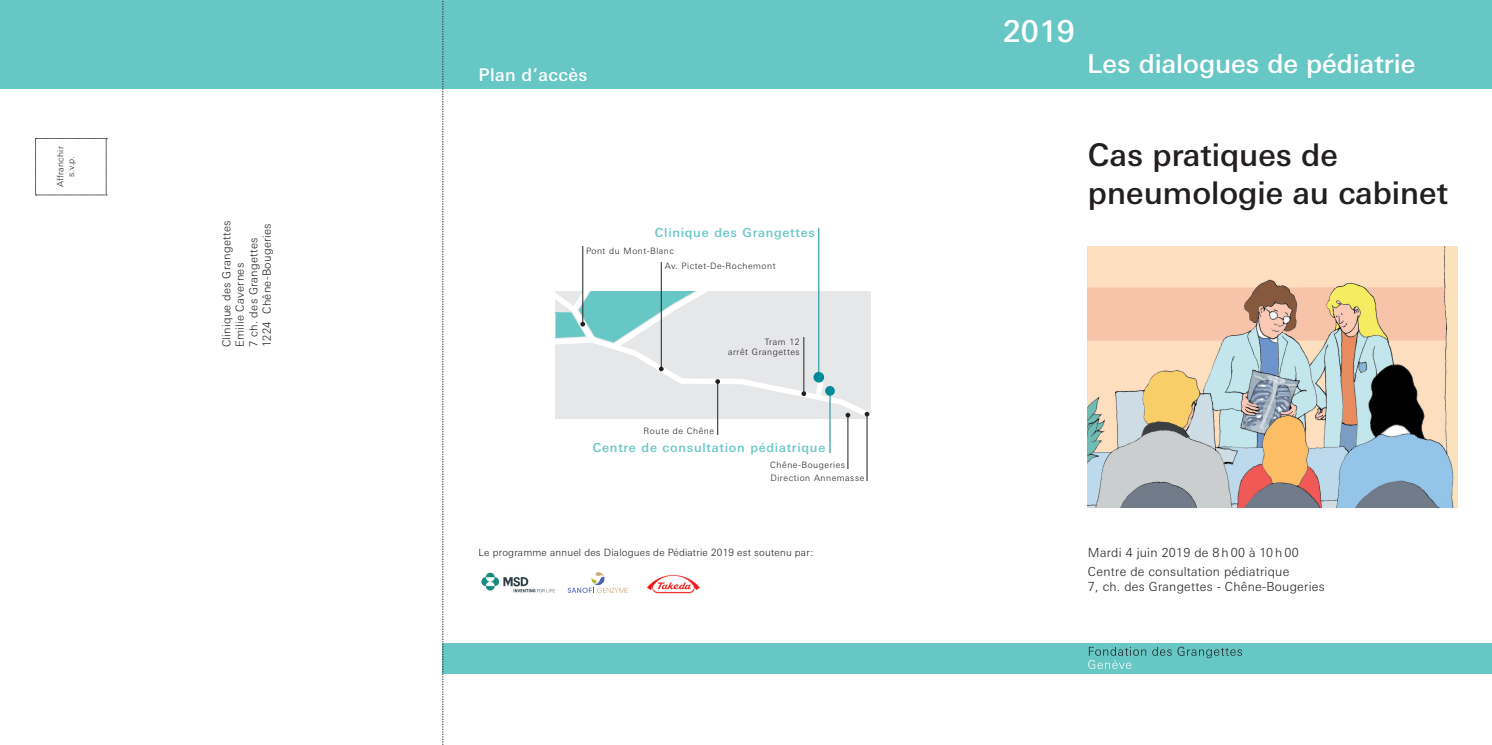
<style>
.page{position:relative;width:1492px;height:745px;background:#fff}
.page>*{position:absolute;margin:0;border:0;box-sizing:border-box;transform-origin:0 0}
.t1{font:500 31.25px/37.5px "Linotype Univers Basic";color:#231f20}
.t2{font:500 30px "Linotype Univers Basic";color:#fff}
.t3{font:500 26.25px "Linotype Univers Basic";color:#fff}
.t4{font:500 17.5px "Linotype Univers Basic";letter-spacing:.02em;color:#fff}
.t5{font:300 12.5px/18.8px "Linotype Univers Basic";letter-spacing:.02em;color:#231f20}
.t6{font:500 12.5px "Linotype Univers Basic";letter-spacing:.06em;color:#66c7c5}
.t7{font:300 11.25px/13.5px "Linotype Univers Basic";letter-spacing:.025em;color:#231f20}
.t8{font:300 10px "Linotype Univers Basic";letter-spacing:.02em;color:#231f20}
.t9{font:300 8.75px/15px "Linotype Univers Basic";letter-spacing:.06em;color:#231f20}
.t10{font:300 8.75px/10.5px "Linotype Univers Basic";letter-spacing:.025em;color:#231f20;text-align:center}
</style>
<div class="page">
<div style="left:0;top:0;width:967px;height:89px;background:#66c7c5"></div>
<div style="left:443px;top:642px;width:1049px;height:31px;background:#66c7c5"></div>
<svg style="left:1152px;top:646px;width:90px;height:11px"></svg>
<svg style="left:1088px;top:646px;width:58px;height:22px"></svg>
<div style="left:967px;top:0;width:525px;height:89px;background:#66c7c5"></div>
<img style="left:1088px;top:246px;width:369px;height:261px">
<svg style="left:443px;top:1px;width:1px;height:743px"></svg>
<svg style="left:35px;top:138px;width:72px;height:58px"></svg>
<hr style="left:582px;top:246px;width:1px;height:78px;background:#231f20">
<hr style="left:661px;top:263px;width:1px;height:105px;background:#231f20">
<hr style="left:717px;top:381px;width:1px;height:53px;background:#231f20">
<hr style="left:867px;top:414px;width:1px;height:66px;background:#231f20">
<hr style="left:818px;top:228px;width:1px;height:148px;background:#008b99">
<hr style="left:830px;top:391px;width:1px;height:61px;background:#008b99">
<hr style="left:848px;top:415px;width:1px;height:53px;background:#231f20">
<svg style="left:556px;top:291px;width:315px;height:128px;background:#d8e3e4"></svg>
<img style="left:647px;top:575px;width:53px;height:19px">
<svg style="left:568px;top:572px;width:60px;height:20px"></svg>
<img style="left:481px;top:572px;width:74px;height:21px">
<p class="t10" style="left:55px;top:187px;width:42px;rotate:-90deg">Affranchir s.v.p.</p>
<p class="t7" style="left:220px;top:347px;width:128px;rotate:-90deg">Clinique des Grangettes<br>Emilie Cavernes<br>7 ch. des Grangettes<br>1224 Chêne-Bougeries</p>
<h3 class="t4" style="left:478px;top:64px;width:111px">Plan d’accès</h3>
<h3 class="t6" style="left:655px;top:225px;width:162px">Clinique des Grangettes</h3>
<p class="t9" style="left:665px;top:243px;width:112px;text-indent:-79px">Pont du Mont-Blanc<br>Av. Pictet-De-Rochemont</p>
<p class="t9" style="left:728px;top:337px;width:73px;line-height:10px;text-align:right">Tram 12<br>arrêt Grangettes</p>
<p class="t9" style="left:644px;top:423px;width:72px">Route de Chêne</p>
<h3 class="t6" style="left:593px;top:439px;width:234px">Centre de consultation pédiatrique</h3>
<p class="t9" style="left:770px;top:457px;width:76px">Chêne-Bougeries</p>
<p class="t9" style="left:770px;top:470px;width:95px">Direction Annemasse</p>
<p class="t8" style="left:478px;top:546px;width:336px">Le programme annuel des Dialogues de Pédiatrie 2019 est soutenu par:</p>
<h2 class="t2" style="left:1003px;top:14px;width:74px">2019</h2>
<h3 class="t3" style="left:1087px;top:49px;width:330px">Les dialogues de pédiatrie</h3>
<h1 class="t1" style="left:1088px;top:136px;width:362px">Cas pratiques de pneumologie au cabinet</h1>
<h3 class="t5" style="left:1088px;top:542px;width:212px">Mardi 4 juin 2019 de 8 h 00 à 10 h 00<br>Centre de consultation pédiatrique</h3>
<h3 class="t5" style="left:1088px;top:576px;width:238px">7, ch. des Grangettes - Chêne-Bougeries</h3>
</div>
